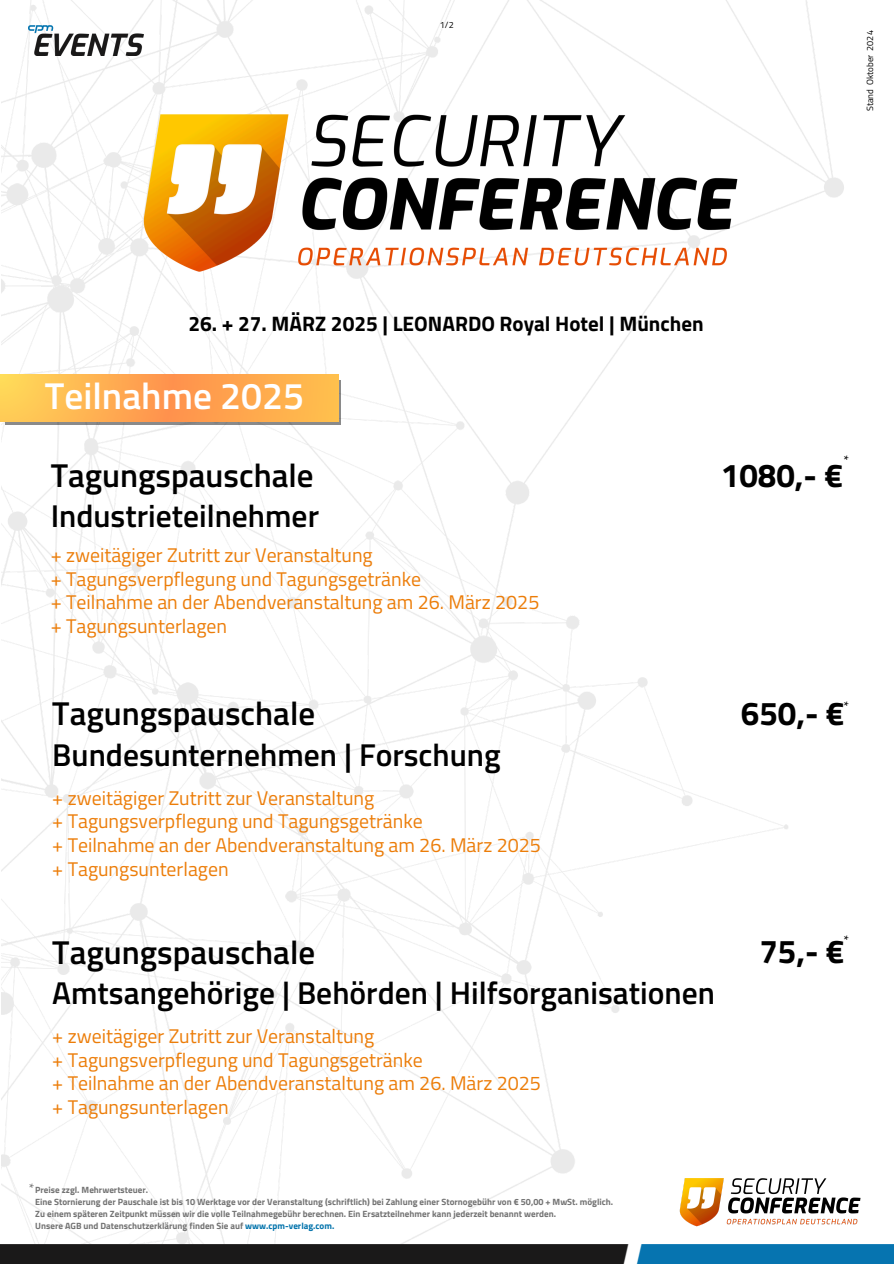
<style>
.page{position:relative;width:894px;height:1264px;background:#fff}
.page>*{position:absolute;margin:0;border:0;box-sizing:border-box;transform-origin:0 0}
.t1{font:600 37.35px "Titillium Web";color:#fff}
.t2{font:600 33px "Titillium Web";color:#000}
.t3{font:700 33px "Titillium Web";color:#000}
.t4{font:600 31.5px "Titillium Web";color:#000}
.t5{font:700 21px "Titillium Web";color:#000}
.t6{font:19.8px/23.7px "Titillium Web";color:#ec7d09}
.t7{font:13.5px "Titillium Web";color:#000}
.t8{font:13.5px "Titillium Web";color:#737373}
.t9{font:700 9px/12px "Titillium Web";color:#737373}
.t10{font:9px "Titillium Web";color:#000}
.s1{color:#0072ab}
</style>
<div class="page">
<img style="left:2px;top:0;width:842px;height:1243px">
<img style="left:29px;top:25px;width:115px;height:31px">
<img style="left:0;top:1243px;width:893px;height:20px">
<svg style="left:6px;top:380px;width:335px;height:44px"></svg>
<svg style="left:0;top:374px;width:338px;height:47px;background:#ffaf4f"></svg>
<img style="left:129px;top:101px;width:622px;height:182px">
<img style="left:675px;top:1174px;width:186px;height:55px">
<p class="t10" style="left:440px;top:18px;width:15px">1/2</p>
<h4 class="t10" style="left:862px;top:111px;width:82px;rotate:-90deg">Stand Oktober 2024</h4>
<h2 class="t5" style="left:188px;top:307px;width:516px">26. + 27. MÄRZ 2025 | LEONARDO Royal Hotel | München</h2>
<p class="t1" style="left:45px;top:366px;width:260px">Teilnahme 2025</p>
<h2 class="t2" style="left:51px;top:449px;width:264px">Tagungspauschale</h2>
<h2 class="t4" style="left:51px;top:491px;width:270px">Industrieteilnehmer</h2>
<p class="t6" style="left:51px;top:543px;width:490px">+ zweitägiger Zutritt zur Veranstaltung<br>+ Tagungsverpflegung und Tagungsgetränke<br>+ Teilnahme an der Abendveranstaltung am 26. März 2025 + Tagungsunterlagen</p>
<p class="t7" style="left:843px;top:449px;width:7px">*</p>
<h2 class="t3" style="left:720px;top:450px;width:123px">1080,- €</h2>
<p class="t2" style="left:52px;top:687px;width:264px">Tagungspauschale</p>
<p class="t4" style="left:52px;top:730px;width:450px">Bundesunternehmen | Forschung</p>
<h2 class="t6" style="left:52px;top:785px;width:490px">+ zweitägiger Zutritt zur Veranstaltung<br>+ Tagungsverpflegung und Tagungsgetränke<br>+ Teilnahme an der Abendveranstaltung am 26. März 2025 + Tagungsunterlagen</h2>
<h2 class="t2" style="left:52px;top:926px;width:264px">Tagungspauschale</h2>
<h2 class="t4" style="left:52px;top:968px;width:664px">Amtsangehörige | Behörden | Hilfsorganisationen</h2>
<h4 class="t6" style="left:52px;top:1023px;width:490px">+ zweitägiger Zutritt zur Veranstaltung<br>+ Tagungsverpflegung und Tagungsgetränke<br>+ Teilnahme an der Abendveranstaltung am 26. März 2025 + Tagungsunterlagen</h4>
<h5 class="t7" style="left:843px;top:695px;width:7px">*</h5>
<h4 class="t3" style="left:740px;top:687px;width:105px">650,- €</h4>
<p class="t7" style="left:843px;top:929px;width:7px">*</p>
<p class="t3" style="left:759px;top:925px;width:86px">75,- €</p>
<h1 class="t8" style="left:29px;top:1177px;width:7px">*</h1>
<h2 class="t9" style="left:35px;top:1183px;width:579px">Preise zzgl. Mehrwertsteuer.<br>Eine Stornierung der Pauschale ist bis 10 Werktage vor der Veranstaltung (schriftlich) bei Zahlung einer Stornogebühr von € 50,00 + MwSt. möglich.<br>Zu einem späteren Zeitpunkt müssen wir die volle Teilnahmegebühr berechnen. Ein Ersatzteilnehmer kann jederzeit benannt werden.<br>Unsere AGB und Datenschutzerklärung finden Sie auf <span class="s1">www.cpm-verlag.com.</span></h2>
</div>
